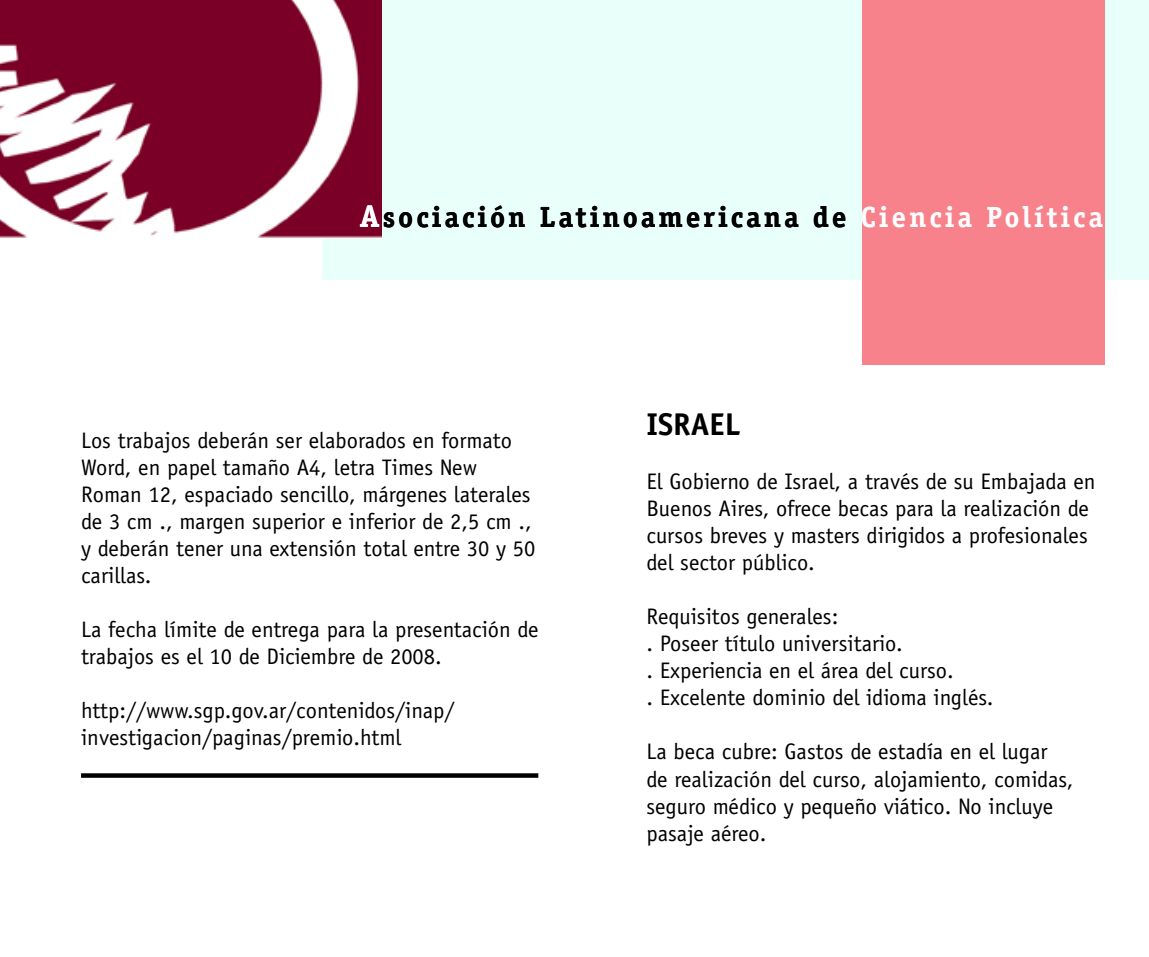
<style>
.page{position:relative;width:1149px;height:957px;background:#fff}
.page>*{position:absolute;margin:0;border:0;box-sizing:border-box;transform-origin:0 0}
.t1{font:700 31.5px "Officina Sans Std";color:#000}
.t2{font:700 29.25px "Officina Serif Std";letter-spacing:.1em;color:#000}
.t3{font:22.5px/27px "Officina Sans Std";color:#000}
.s1{font-size:31.5px;color:#fff}
.s2{color:#fff}
</style>
<div class="page">
<div style="left:322px;top:0;width:826px;height:279px;background:#e9fffa"></div>
<img style="left:0;top:0;width:381px;height:238px">
<div style="left:862px;top:0;width:242px;height:364px;background:#f8828b"></div>
<div style="left:81px;top:773px;width:457px;height:5px;background:#000"></div>
<h2 class="t2" style="left:360px;top:199px;width:744px"><span class="s1">A</span>sociación Latinoamericana de <span class="s2">Ciencia Política</span></h2>
<p class="t3" style="left:81px;top:427px;width:455px">Los trabajos deberán ser elaborados en formato Word, en papel tamaño A4, letra Times New Roman 12, espaciado sencillo, márgenes laterales de 3 cm ., margen superior e inferior de 2,5 cm ., y deberán tener una extensión total entre 30 y 50 carillas.</p>
<p class="t3" style="left:81px;top:616px;width:459px">La fecha límite de entrega para la presentación de trabajos es el 10 de Diciembre de 2008.</p>
<p class="t3" style="left:81px;top:697px;width:375px">http://www.sgp.gov.ar/contenidos/inap/ investigacion/paginas/premio.html</p>
<h1 class="t1" style="left:646px;top:405px;width:95px">ISRAEL</h1>
<p class="t3" style="left:646px;top:468px;width:450px">El Gobierno de Israel, a través de su Embajada en Buenos Aires, ofrece becas para la realización de cursos breves y masters dirigidos a profesionales del sector público.</p>
<p class="t3" style="left:646px;top:603px;width:348px">Requisitos generales:<br>. Poseer título universitario.<br>. Experiencia en el área del curso.<br>. Excelente dominio del idioma inglés.</p>
<p class="t3" style="left:646px;top:738px;width:428px">La beca cubre: Gastos de estadía en el lugar de realización del curso, alojamiento, comidas, seguro médico y pequeño viático. No incluye pasaje aéreo.</p>
</div>
